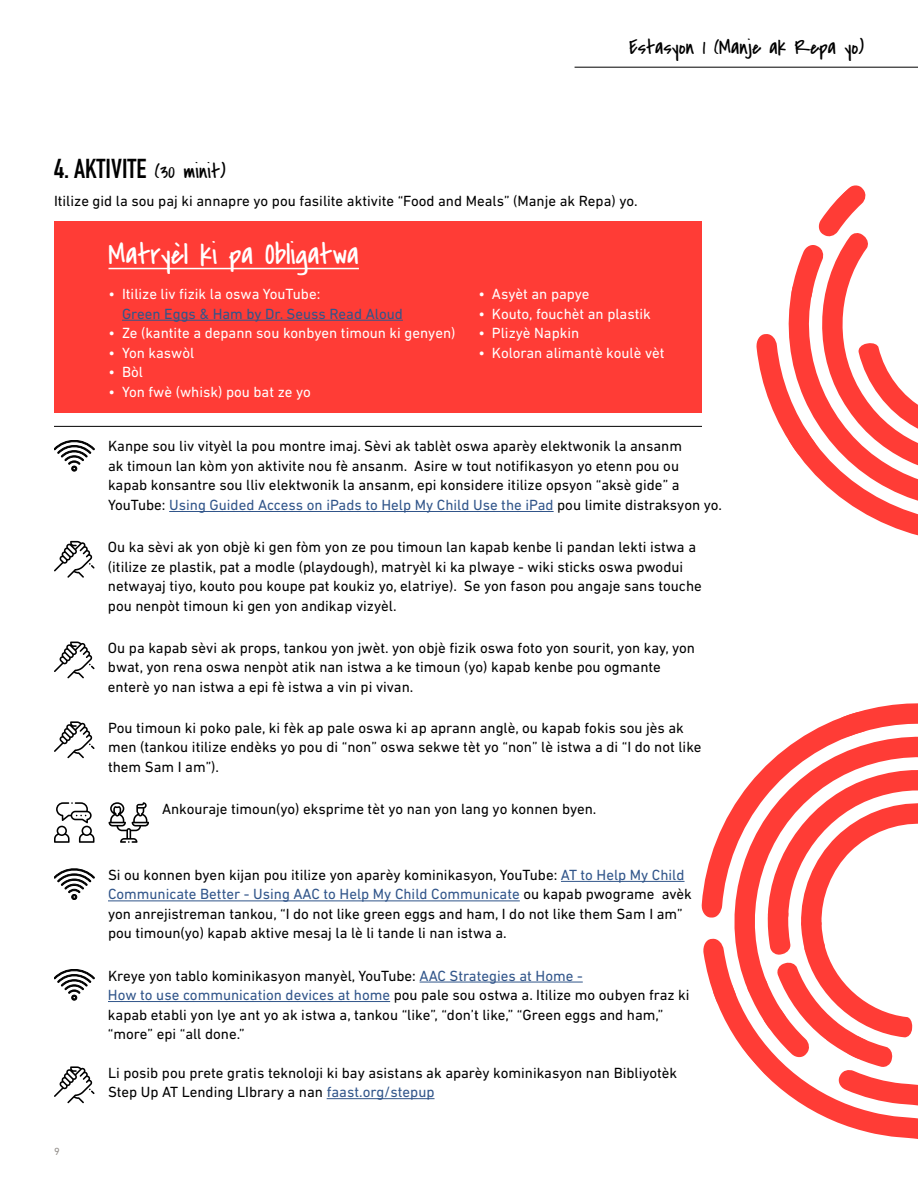
<style>
.page{position:relative;width:918px;height:1188px;background:#fff}
.page>*{position:absolute;margin:0;border:0;box-sizing:border-box;transform-origin:0 0}
.t1{font:30px "Covered By Your Grace";color:#fff}
.t2{font:27px "DIN Engschrift Std";color:#000}
.t3{font:21px "Covered By Your Grace";color:#000}
.t4{font:15px/19.5px "DIN Next LT Pro";color:#000}
.t5{font:15px "DIN Next LT Pro";color:#fff}
.t6{font:15px "DIN Next LT Pro";color:#31558a}
.t7{font:10.5px "DIN Next LT Pro";color:#938f8b}
.s1{font-family:"Covered By Your Grace";font-size:21px}
.s2{color:#31558a}
</style>
<div class="page">
<svg style="left:756px;top:185px;width:162px;height:351px"></svg>
<svg style="left:701px;top:703px;width:217px;height:436px"></svg>
<div style="left:54px;top:221px;width:648px;height:192px;background:#ff3c36"></div>
<hr style="left:109px;top:268px;width:250px;height:1px;background:#fff">
<hr style="left:122px;top:320px;width:281px;height:1px;background:#31558a">
<hr style="left:169px;top:511px;width:385px;height:1px;background:#31558a">
<hr style="left:561px;top:881px;width:124px;height:1px;background:#31558a">
<hr style="left:108px;top:901px;width:412px;height:1px;background:#31558a">
<hr style="left:420px;top:982px;width:163px;height:1px;background:#31558a">
<hr style="left:108px;top:1001px;width:282px;height:1px;background:#31558a">
<hr style="left:327px;top:1098px;width:108px;height:1px;background:#31558a">
<svg style="left:54px;top:440px;width:40px;height:31px"></svg>
<svg style="left:54px;top:869px;width:40px;height:31px"></svg>
<svg style="left:54px;top:969px;width:40px;height:31px"></svg>
<svg style="left:54px;top:541px;width:40px;height:37px"></svg>
<svg style="left:54px;top:642px;width:40px;height:36px"></svg>
<svg style="left:54px;top:1066px;width:40px;height:37px"></svg>
<svg style="left:54px;top:721px;width:40px;height:37px"></svg>
<svg style="left:54px;top:802px;width:40px;height:41px"></svg>
<svg style="left:109px;top:802px;width:40px;height:41px"></svg>
<hr style="left:54px;top:426px;width:648px;height:1px;background:#000">
<hr style="left:575px;top:67px;width:343px;height:1px;background:#000">
<h3 class="t3" style="left:629px;top:34px;width:236px">Estasyon 1 (Manje ak Repa yo)</h3>
<h2 class="t2" style="left:54px;top:153px;width:173px">4. AKTIVITE <span class="s1">(30 minit)</span></h2>
<p class="t4" style="left:54px;top:191px;width:585px">Itilize gid la sou paj ki annapre yo pou fasilite aktivite “Food and Meals” (Manje ak Repa) yo.</p>
<h1 class="t1" style="left:109px;top:235px;width:252px">Matryèl ki pa Obligatwa</h1>
<p class="t5" style="left:109px;top:285px;width:213px">• Itilize liv fizik la oswa YouTube:</p>
<p class="t6" style="left:122px;top:305px;width:282px">Green Eggs &amp; Ham by Dr. Seuss Read Aloud</p>
<p class="t5" style="left:109px;top:324px;width:348px">• Ze (kantite a depann sou konbyen timoun ki genyen)</p>
<p class="t5" style="left:109px;top:344px;width:87px">• Yon kaswòl</p>
<p class="t5" style="left:109px;top:363px;width:36px">• Bòl</p>
<p class="t5" style="left:109px;top:383px;width:204px">• Yon fwè (whisk) pou bat ze yo</p>
<p class="t5" style="left:478px;top:285px;width:113px">• Asyèt an papye</p>
<p class="t5" style="left:478px;top:305px;width:174px">• Kouto, fouchèt an plastik</p>
<p class="t5" style="left:478px;top:324px;width:102px">• Plizyè Napkin</p>
<p class="t5" style="left:478px;top:344px;width:188px">• Koloran alimantè koulè vèt</p>
<p class="t4" style="left:108px;top:436px;width:616px">Kanpe sou liv vityèl la pou montre imaj. Sèvi ak tablèt oswa aparèy elektwonik la ansanm<br>ak timoun lan kòm yon aktivite nou fè ansanm. Asire w tout notifikasyon yo etenn pou ou<br>kapab konsantre sou lliv elektwonik la ansanm, epi konsidere itilize opsyon “aksè gide” a YouTube: <span class="s2">Using Guided Access on iPads to Help My Child Use the iPad</span> pou limite distraksyon yo.</p>
<p class="t4" style="left:108px;top:537px;width:595px">Ou ka sèvi ak yon objè ki gen fòm yon ze pou timoun lan kapab kenbe li pandan lekti istwa a (itilize ze plastik, pat a modle (playdough), matryèl ki ka plwaye - wiki sticks oswa pwodui netwayaj tiyo, kouto pou koupe pat koukiz yo, elatriye). Se yon fason pou angaje sans touche pou nenpòt timoun ki gen yon andikap vizyèl.</p>
<p class="t4" style="left:108px;top:638px;width:589px">Ou pa kapab sèvi ak props, tankou yon jwèt. yon objè fizik oswa foto yon sourit, yon kay, yon bwat, yon rena oswa nenpòt atik nan istwa a ke timoun (yo) kapab kenbe pou ogmante enterè yo nan istwa a epi fè istwa a vin pi vivan.</p>
<p class="t4" style="left:108px;top:718px;width:595px">Pou timoun ki poko pale, ki fèk ap pale oswa ki ap aprann anglè, ou kapab fokis sou jès ak men (tankou itilize endèks yo pou di “non” oswa sekwe tèt yo “non” lè istwa a di “I do not like them Sam I am”).</p>
<p class="t4" style="left:162px;top:798px;width:436px">Ankouraje timoun(yo) eksprime tèt yo nan yon lang yo konnen byen.</p>
<p class="t4" style="left:108px;top:865px;width:585px">Si ou konnen byen kijan pou itilize yon aparèy kominikasyon, YouTube: <span class="s2">AT to Help My Child Communicate Better - Using AAC to Help My Child Communicate</span> ou kapab pwograme avèk yon anrejistreman tankou, “I do not like green eggs and ham, I do not like them Sam I am” pou timoun(yo) kapab aktive mesaj la lè li tande li nan istwa a.</p>
<p class="t4" style="left:108px;top:966px;width:583px">Kreye yon tablo kominikasyon manyèl, YouTube: <span class="s2">AAC Strategies at Home -<br>How to use communication devices at home</span> pou pale sou ostwa a. Itilize mo oubyen fraz ki kapab etabli yon lye ant yo ak istwa a, tankou “like”, “don’t like,” “Green eggs and ham,” “more” epi “all done.”</p>
<p class="t7" style="left:54px;top:1146px;width:7px">9</p>
<p class="t4" style="left:108px;top:1063px;width:571px">Li posib pou prete gratis teknoloji ki bay asistans ak aparèy kominikasyon nan Bibliyotèk<br>Step Up AT Lending LIbrary a nan <span class="s2">faast.org/stepup</span></p>
</div>
